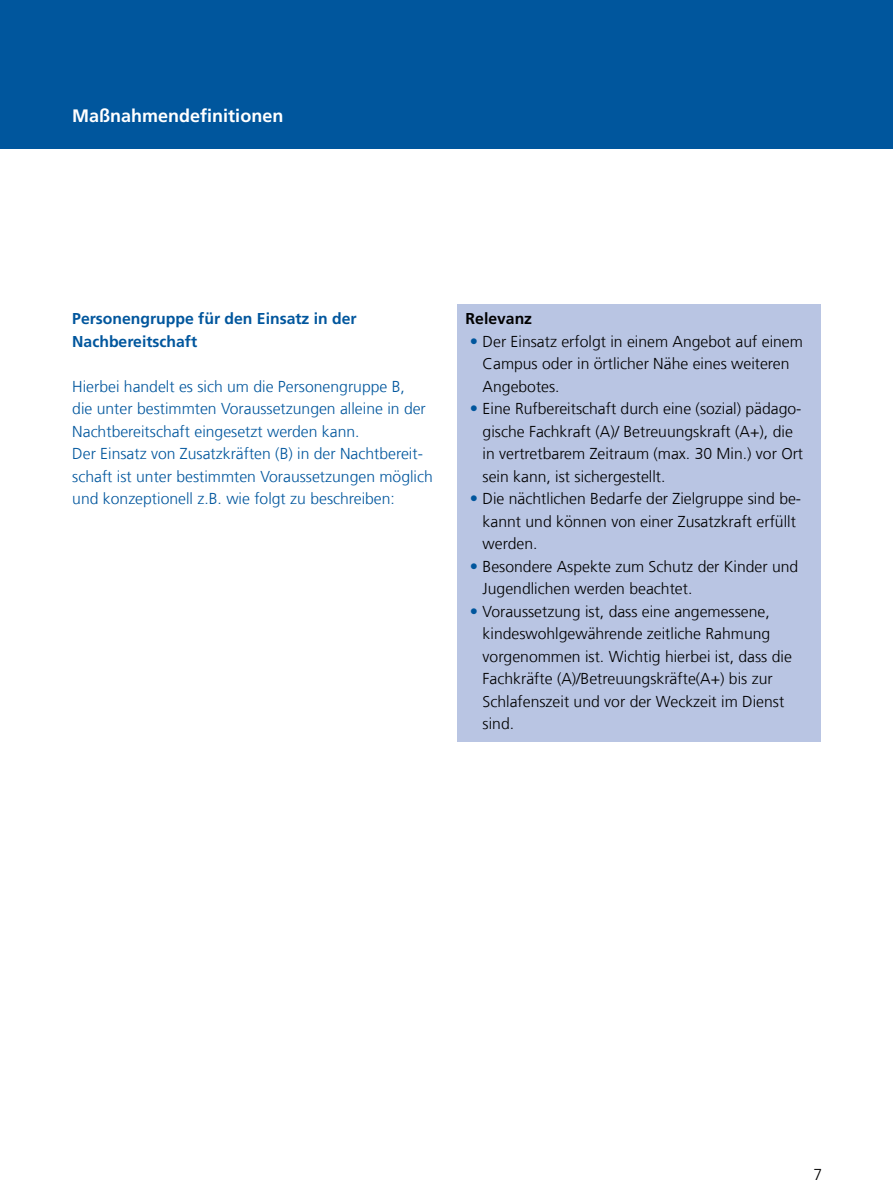
<style>
.page{position:relative;width:893px;height:1204px;background:#fff}
.page>*{position:absolute;margin:0;border:0;box-sizing:border-box;transform-origin:0 0}
.t1{font:700 18px "Frutiger LT Com";color:#fff}
.t2{font:300 15.75px/22.5px "Frutiger LT Com";color:#000}
.t3{font:300 15.75px/22.5px "Frutiger LT Com";color:#00569d}
.t4{font:700 15.75px/22.5px "Frutiger LT Com";color:#00569d}
.t5{font:700 15.75px "Frutiger LT Com";color:#000}
.s1{font-weight:700;font-size:16.5px;color:#00569d}
</style>
<div class="page">
<div style="left:0;top:0;width:893px;height:149px;background:#00569d"></div>
<div style="left:457px;top:304px;width:364px;height:32px;background:#b9c5e3"></div>
<div style="left:457px;top:326px;width:364px;height:78px;background:#b9c5e3"></div>
<div style="left:457px;top:394px;width:364px;height:100px;background:#b9c5e3"></div>
<div style="left:457px;top:484px;width:364px;height:77px;background:#b9c5e3"></div>
<div style="left:457px;top:551px;width:364px;height:55px;background:#b9c5e3"></div>
<div style="left:457px;top:596px;width:364px;height:145px;background:#b9c5e3"></div>
<p class="t1" style="left:72px;top:105px;width:213px">Maßnahmendefinitionen</p>
<p class="t4" style="left:72px;top:307px;width:286px">Personengruppe für den Einsatz in der<br>Nachbereitschaft</p>
<p class="t3" style="left:72px;top:375px;width:362px">Hierbei handelt es sich um die Personengruppe B,<br>die unter bestimmten Voraussetzungen alleine in der Nachtbereitschaft eingesetzt werden kann.<br>Der Einsatz von Zusatzkräften (B) in der Nachtbereit&shy;schaft ist unter bestimmten Voraussetzungen möglich und konzeptionell z.B. wie folgt zu beschreiben:</p>
<p class="t5" style="left:466px;top:309px;width:68px">Relevanz</p>
<p class="t2" style="left:483px;top:330px;width:322px;text-indent:-13px"><span class="s1">•</span> Der Einsatz erfolgt in einem Angebot auf einem<br>Campus oder in örtlicher Nähe eines weiteren<br>Angebotes.</p>
<p class="t2" style="left:483px;top:397px;width:322px;text-indent:-13px"><span class="s1">•</span> Eine Rufbereitschaft durch eine (sozial) pädago&shy;gische Fachkraft (A)/ Betreuungskraft (A+), die in vertretbarem Zeitraum (max. 30 Min.) vor Ort sein kann, ist sichergestellt.</p>
<p class="t2" style="left:483px;top:487px;width:320px;text-indent:-13px"><span class="s1">•</span> Die nächtlichen Bedarfe der Zielgruppe sind be&shy;kannt und können von einer Zusatzkraft erfüllt werden.</p>
<p class="t2" style="left:483px;top:555px;width:317px;text-indent:-13px"><span class="s1">•</span> Besondere Aspekte zum Schutz der Kinder und<br>Jugendlichen werden beachtet.</p>
<p class="t2" style="left:483px;top:600px;width:311px;text-indent:-13px"><span class="s1">•</span> Voraussetzung ist, dass eine angemessene, kindeswohlgewährende zeitliche Rahmung vorgenommen ist. Wichtig hierbei ist, dass die Fachkräfte (A)/Betreuungskräfte(A+) bis zur Schlafenszeit und vor der Weckzeit im Dienst sind.</p>
<p class="t2" style="left:813px;top:1163px;width:10px">7</p>
</div>
